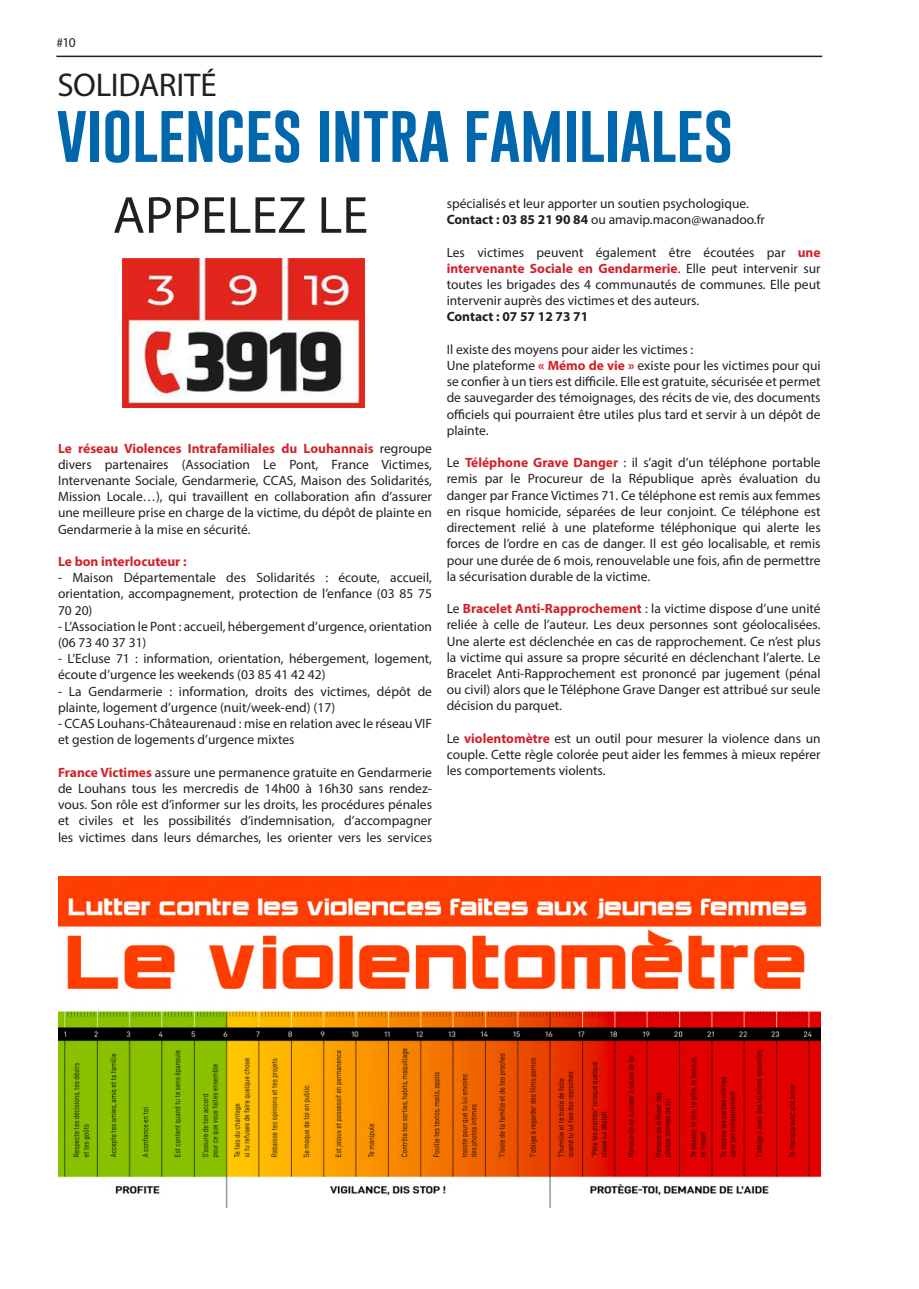
<style>
.page{position:relative;width:919px;height:1289px;background:#fff}
.page>*{position:absolute;margin:0;border:0;box-sizing:border-box;transform-origin:0 0}
.t1{font:60px "Gobold";letter-spacing:-.01em;color:#0067ac}
.t2{font:52.5px "Myriad Pro";color:#231f20}
.t3{font:33px "Myriad Pro";letter-spacing:-.01em;color:#231f20}
.t4{font:13.5px/16.2px "Myriad Pro";color:#231f20;text-align:justify}
.t5{font:700 13.5px "Myriad Pro";color:#d1232a}
.t6{font:700 13.5px "Myriad Pro";color:#231f20}
.s1{font-weight:700;color:#d1232a}
.s2{font-weight:700}
</style>
<div class="page">
<hr style="left:56px;top:56px;width:766px;height:1px;background:#231f20">
<img style="left:58px;top:876px;width:762px;height:330px">
<img style="left:123px;top:258px;width:242px;height:149px">
<p class="t4" style="left:56px;top:34px;width:21px">#10</p>
<p class="t3" style="left:57px;top:64px;width:161px">SOLIDARITÉ</p>
<p class="t1" style="left:56px;top:95px;width:678px">VIOLENCES INTRA FAMILIALES</p>
<p class="t2" style="left:113px;top:183px;width:257px">APPELEZ LE</p>
<p class="t4" style="left:58px;top:439px;width:375px"><span class="s1">Le réseau Violences Intrafamiliales du Louhannais</span> regroupe divers partenaires (Association Le Pont, France Victimes, Intervenante Sociale, Gendarmerie, CCAS, Maison des Solidarités, Mission Locale…), qui travaillent en collaboration afin d’assurer une meilleure prise en charge de la victime, du dépôt de plainte en Gendarmerie à la mise en sécurité.</p>
<p class="t5" style="left:58px;top:552px;width:130px">Le bon interlocuteur :</p>
<p class="t4" style="left:58px;top:569px;width:375px">- Maison Départementale des Solidarités : écoute, accueil, orientation, accompagnement, protection de l’enfance (03 85 75<br>70 20)</p>
<p class="t4" style="left:58px;top:618px;width:375px">- L’Association le Pont : accueil, hébergement d’urgence, orientation (06 73 40 37 31)</p>
<p class="t4" style="left:58px;top:650px;width:375px">- L’Ecluse 71 : information, orientation, hébergement, logement, écoute d’urgence les weekends (03 85 41 42 42)</p>
<p class="t4" style="left:58px;top:682px;width:375px">- La Gendarmerie : information, droits des victimes, dépôt de plainte, logement d’urgence (nuit/week-end) (17)</p>
<p class="t4" style="left:58px;top:715px;width:375px">- CCAS Louhans-Châteaurenaud : mise en relation avec le réseau VIF et gestion de logements d’urgence mixtes</p>
<p class="t4" style="left:58px;top:763px;width:375px"><span class="s1">France Victimes</span> assure une permanence gratuite en Gendarmerie de Louhans tous les mercredis de 14h00 à 16h30 sans rendez&shy;vous. Son rôle est d’informer sur les droits, les procédures pénales et civiles et les possibilités d’indemnisation, d’accompagner les victimes dans leurs démarches, les orienter vers les services</p>
<p class="t4" style="left:446px;top:195px;width:303px">spécialisés et leur apporter un soutien psychologique.</p>
<p class="t4" style="left:446px;top:211px;width:320px"><span class="s2">Contact : 03 85 21 90 84</span> ou amavip.macon@wanadoo.fr</p>
<p class="t4" style="left:446px;top:244px;width:375px">Les victimes peuvent également être écoutées par <span class="s1">une intervenante Sociale en Gendarmerie</span>. Elle peut intervenir sur toutes les brigades des 4 communautés de communes. Elle peut intervenir auprès des victimes et des auteurs.</p>
<p class="t6" style="left:446px;top:308px;width:143px">Contact : 07 57 12 73 71</p>
<p class="t4" style="left:446px;top:341px;width:248px">Il existe des moyens pour aider les victimes :</p>
<p class="t4" style="left:446px;top:357px;width:375px">Une plateforme <span class="s1">« Mémo de vie »</span> existe pour les victimes pour qui se confier à un tiers est difficile. Elle est gratuite, sécurisée et permet de sauvegarder des témoignages, des récits de vie, des documents officiels qui pourraient être utiles plus tard et servir à un dépôt de plainte.</p>
<p class="t4" style="left:446px;top:454px;width:375px">Le <span class="s1">Téléphone Grave Danger</span> : il s’agit d’un téléphone portable remis par le Procureur de la République après évaluation du danger par France Victimes 71. Ce téléphone est remis aux femmes en risque homicide, séparées de leur conjoint. Ce téléphone est directement relié à une plateforme téléphonique qui alerte les forces de l’ordre en cas de danger. Il est géo localisable, et remis pour une durée de 6 mois, renouvelable une fois, afin de permettre la sécurisation durable de la victime.</p>
<p class="t4" style="left:446px;top:600px;width:375px">Le <span class="s1">Bracelet Anti-Rapprochement</span> : la victime dispose d’une unité reliée à celle de l’auteur. Les deux personnes sont géolocalisées.<br>Une alerte est déclenchée en cas de rapprochement. Ce n’est plus la victime qui assure sa propre sécurité en déclenchant l’alerte. Le Bracelet Anti-Rapprochement est prononcé par jugement (pénal ou civil) alors que le Téléphone Grave Danger est attribué sur seule décision du parquet.</p>
<p class="t4" style="left:446px;top:730px;width:375px">Le <span class="s1">violentomètre</span> est un outil pour mesurer la violence dans un couple. Cette règle colorée peut aider les femmes à mieux repérer les comportements violents.</p>
</div>
